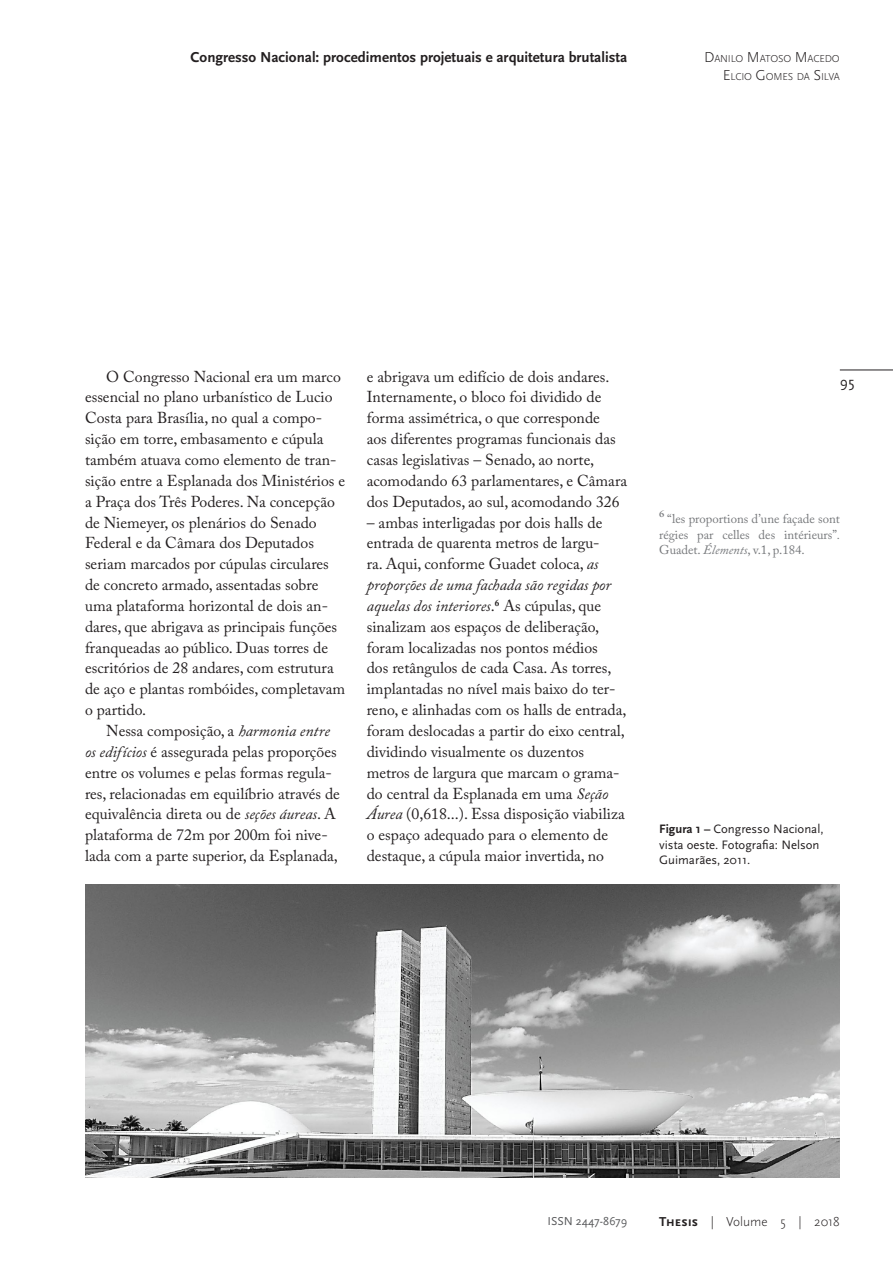
<style>
.page{position:relative;width:893px;height:1263px;background:#fff}
.page>*{position:absolute;margin:0;border:0;box-sizing:border-box;transform-origin:0 0}
.Corpo_do_Texto{font:15.75px/20.9px "Adobe Caslon Pro";color:#231f20}
.t1{font:700 15px "Scala Sans Pro";color:#231f20}
.t2{font:15px "Scala Sans Pro";color:#231f20}
.t3{font:300 13.5px "Scala Sans Pro";color:#231f20}
.Nota{font:12.75px/15.8px "Adobe Caslon Pro";color:#76787b;text-align:justify}
.Legenda{font:12.75px/15.8px "Scala Sans Pro";color:#231f20}
.t4{font:12px "Scala Sans Pro";color:#57585a}
.t5{font:300 10.5px/18px "Scala Sans Pro";letter-spacing:-.015em;color:#231f20;text-align:right}
.s1{font-size:15px}
.s2{font-style:italic}
.s3{font-weight:700}
</style>
<div class="page">
<hr style="left:840px;top:370px;width:53px;height:1px;background:#231f20">
<img style="left:85px;top:885px;width:755px;height:293px">
<p class="t1" style="left:191px;top:49px;width:438px">Congresso Nacional: procedimentos projetuais e arquitetura brutalista</p>
<p class="t5" style="left:704px;top:50px;width:137px"><span class="s1">D</span>ANILO <span class="s1">M</span>ATOSO <span class="s1">M</span>ACEDO<br><span class="s1">E</span>LCIO <span class="s1">G</span>OM ES DA <span class="s1">S</span> ILVA</p>
<p class="Corpo_do_Texto" style="left:85px;top:366px;width:262px;text-indent:21px">O Congresso Nacional era um marco essencial no plano urbanístico de Lucio Costa para Brasília, no qual a compo&shy;sição em torre, embasamento e cúpula também atuava como elemento de tran&shy;sição entre a Esplanada dos Ministérios e a Praça dos Três Poderes. Na concepção de Niemeyer, os plenários do Senado Federal e da Câmara dos Deputados seriam marcados por cúpulas circulares de concreto armado, assentadas sobre uma plataforma horizontal de dois an&shy;dares, que abrigava as principais funções franqueadas ao público. Duas torres de escritórios de 28 andares, com estrutura de aço e plantas rombóides, completavam o partido.</p>
<p class="Corpo_do_Texto" style="left:85px;top:720px;width:256px;text-indent:21px">Nessa composição, a <span class="s2">harmonia entre os edifícios</span> é assegurada pelas proporções entre os volumes e pelas formas regula&shy;res, relacionadas em equilíbrio através de equivalência direta ou de <span class="s2">seções áureas</span>. A plataforma de 72m por 200m foi nive&shy;lada com a parte superior, da Esplanada,</p>
<p class="Corpo_do_Texto" style="left:367px;top:366px;width:262px">e abrigava um edifício de dois andares.<br>Internamente, o bloco foi dividido de forma assimétrica, o que corresponde<br>aos diferentes programas funcionais das casas legislativas – Senado, ao norte, acomodando 63 parlamentares, e Câmara dos Deputados, ao sul, acomodando 326</p>
<p class="Corpo_do_Texto" style="left:367px;top:512px;width:261px">– ambas interligadas por dois halls de entrada de quarenta metros de largu-<br>ra. Aqui, conforme Guadet coloca, <span class="s2">as proporções de uma fachada são regidas por aquelas dos interiores</span>.<sup>6</sup> As cúpulas, que sinalizam aos espaços de deliberação, foram localizadas nos pontos médios<br>dos retângulos de cada Casa. As torres, implantadas no nível mais baixo do ter&shy;reno, e alinhadas com os halls de entrada, foram deslocadas a partir do eixo central, dividindo visualmente os duzentos metros de largura que marcam o grama&shy;do central da Esplanada em uma <span class="s2">Seção Áurea</span> (0,618...). Essa disposição viabiliza o espaço adequado para o elemento de destaque, a cúpula maior invertida, no</p>
<p class="t2" style="left:840px;top:374px;width:16px">95</p>
<p class="Nota" style="left:659px;top:511px;width:183px"><sup>6</sup> “les proportions d’une façade sont régies par celles des intérieurs”<span class="s2">.<br></span>Guadet. <span class="s2">Élements</span>, v.1, p.184.</p>
<p class="Legenda" style="left:659px;top:821px;width:166px"><span class="s3">Figura 1 –</span> Congresso Nacional, vista oeste. Fotografia: Nelson<br>Guimarães, 2011.</p>
<p class="t4" style="left:547px;top:1214px;width:81px">ISSN 2447-8679</p>
<p class="t3" style="left:659px;top:1214px;width:182px"><span class="s3">Thesis</span> | Volume 5 | 2018</p>
</div>
